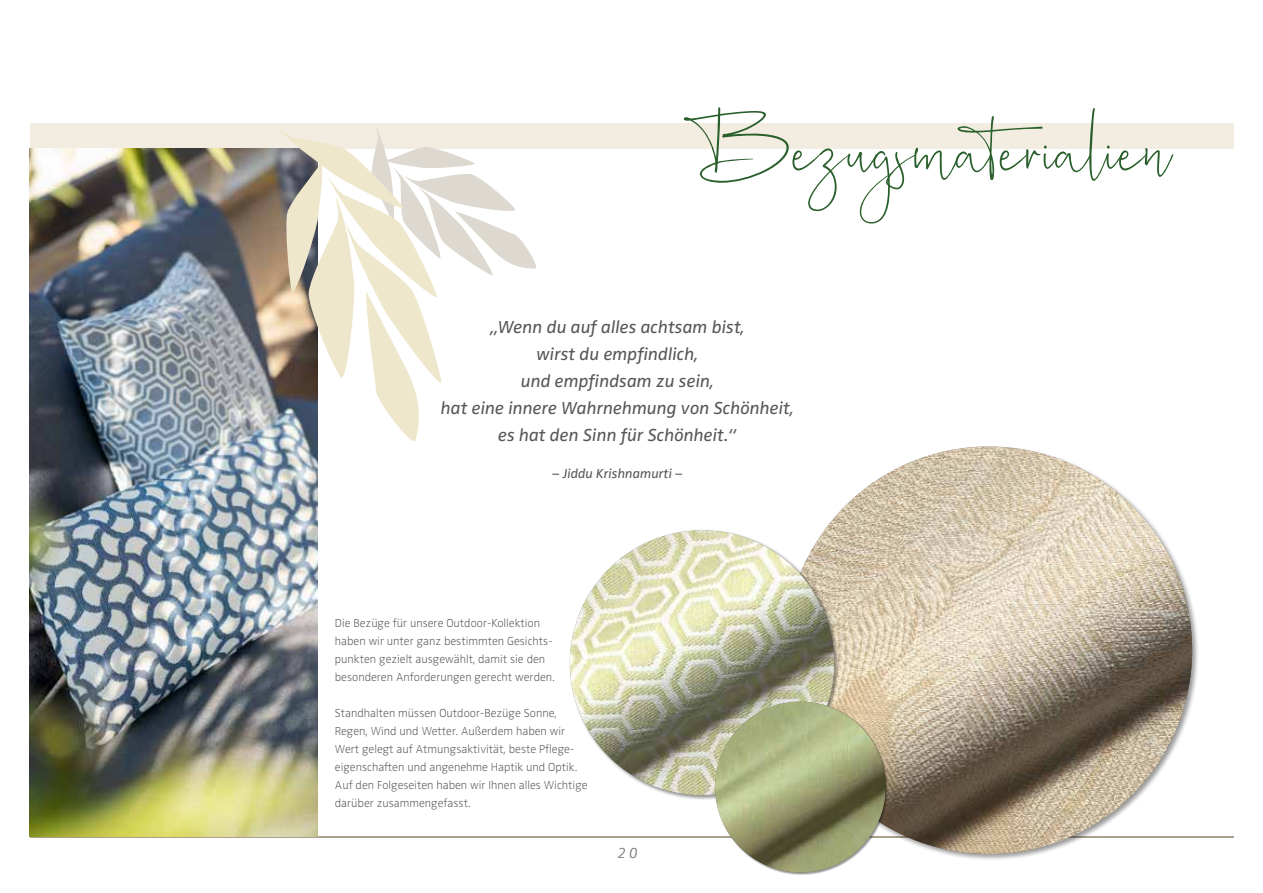
<style>
.page{position:relative;width:1263px;height:893px;background:#fff}
.page>*{position:absolute;margin:0;border:0;box-sizing:border-box;transform-origin:0 0}
.t1{font:84px "Silently FREE";color:#295f2b}
.t2{font:italic 18px/27px "Zwo Pro";color:#575756;text-align:center}
.t3{font:italic 300 expanded 15px "Zwo Pro";color:#878787}
.t4{font:italic 13.5px "Zwo Pro";color:#575756}
.t5{font:300 expanded 12px/18px "Zwo Pro";color:#575756}
.s1{font-style:normal}
</style>
<div class="page">
<div style="left:30px;top:123px;width:1203px;height:26px;background:#f2ede0"></div>
<hr style="left:30px;top:836px;width:1203px;height:2px;background:#a9a18d">
<img style="left:30px;top:149px;width:288px;height:687px">
<svg style="left:274px;top:127px;width:262px;height:322px"></svg>
<div style="left:784px;top:445px;width:415px;height:417px;background:#000;opacity:.4"></div>
<div style="left:785px;top:446px;width:407px;height:408px;background:#000;opacity:.4"></div>
<img style="left:785px;top:446px;width:407px;height:408px;border-radius:204px">
<div style="left:569px;top:529px;width:270px;height:271px;background:#000;opacity:.4"></div>
<div style="left:570px;top:530px;width:264px;height:265px;background:#000;opacity:.4"></div>
<img style="left:570px;top:530px;width:264px;height:265px;border-radius:132px">
<div style="left:715px;top:701px;width:173px;height:174px;background:#000;opacity:.4"></div>
<div style="left:715px;top:702px;width:171px;height:170px;background:#000;opacity:.4"></div>
<img style="left:715px;top:702px;width:171px;height:170px;border-radius:85px">
<h1 class="t1" style="left:691px;top:90px;width:480px">Bezugsmaterialien</h1>
<h2 class="t2" style="left:441px;top:314px;width:354px">„Wenn du auf alles achtsam bist,<br>wirst du empfindlich,<br>und empfindsam zu sein,<br>hat eine innere Wahrnehmung von Schönheit, es hat den Sinn für Schönheit.“</h2>
<p class="t4" style="left:552px;top:466px;width:132px">– Jiddu Krishnamurti <span class="s1">–</span></p>
<p class="t5" style="left:335px;top:614px;width:221px">Die Bezüge für unsere Outdoor-Kollektion haben wir unter ganz bestimmten Gesichts&shy;punkten gezielt ausgewählt, damit sie den besonderen Anforderungen gerecht werden.</p>
<p class="t5" style="left:335px;top:704px;width:254px">Standhalten müssen Outdoor-Bezüge Sonne, Regen, Wind und Wetter. Außerdem haben wir Wert gelegt auf Atmungsaktivität, beste Pflege&shy;eigenschaften und angenehme Haptik und Optik.<br>Auf den Folgeseiten haben wir Ihnen alles Wichtige darüber zusammengefasst.</p>
<p class="t3" style="left:618px;top:844px;width:22px">20</p>
</div>
